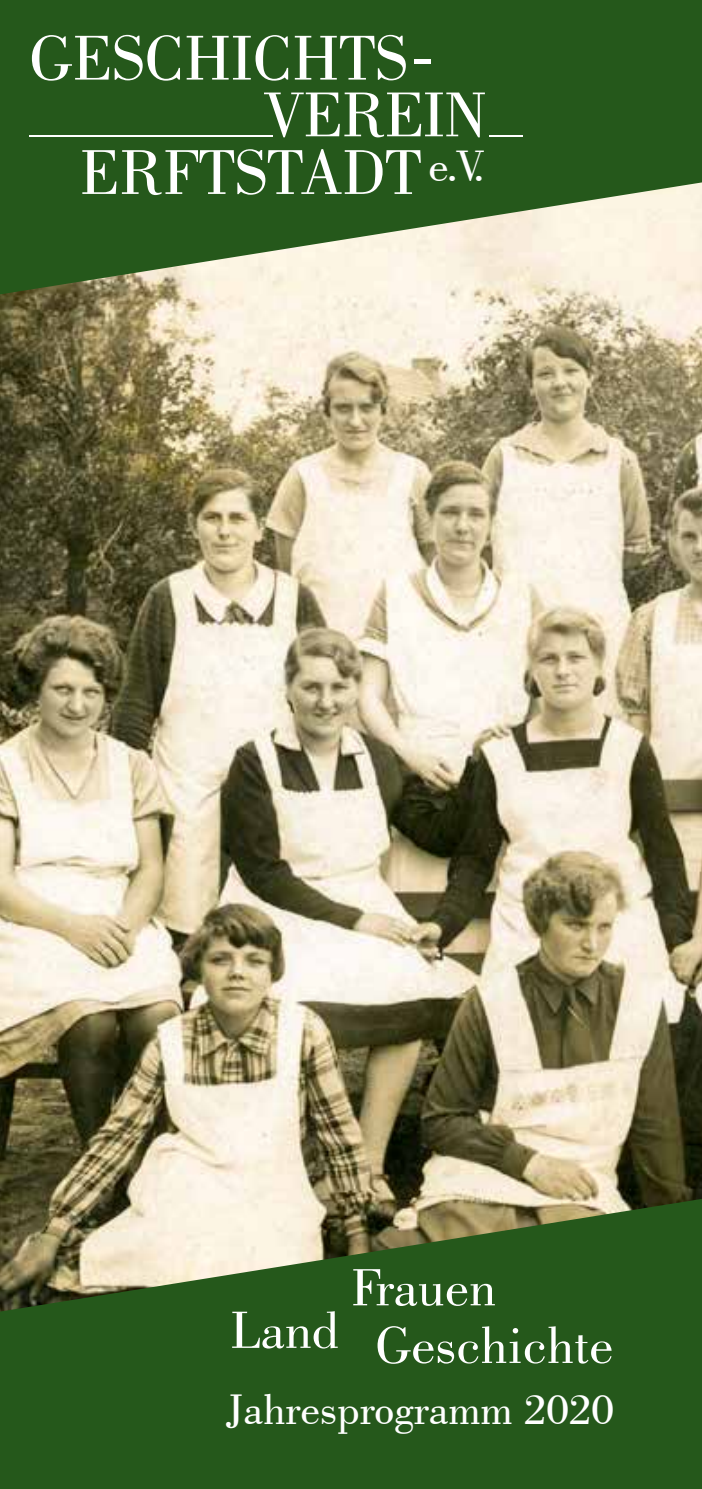
<style>
.page{position:relative;width:702px;height:1489px;background:#fff}
.page>*{position:absolute;margin:0;border:0;box-sizing:border-box;transform-origin:0 0}
.t1{font:66.5px "Bodoni BT";letter-spacing:-.005em;color:#fff}
.t2{font:55px/57.5px "Bodoni BT";color:#fff}
.t3{font:45px "Bodoni BT";color:#fff}
</style>
<div class="page">
<img style="left:0;top:294px;width:702px;height:904px">
<svg style="left:0;top:0;width:702px;height:294px;background:#4c743f"></svg>
<svg style="left:0;top:1198px;width:702px;height:290px;background:#406730"></svg>
<hr style="left:29px;top:135px;width:244px;height:1px;background:#fff">
<hr style="left:489px;top:135px;width:33px;height:1px;background:#fff">
<p class="t1" style="left:29px;top:17px;width:406px">GESCHICHTS-</p>
<p class="t1" style="left:263px;top:74px;width:226px">VEREIN</p>
<p class="t1" style="left:80px;top:131px;width:407px">ERFTSTADT<sup>e.V.</sup></p>
<p class="t2" style="left:230px;top:1299px;width:110px">Land</p>
<p class="t2" style="left:375px;top:1257px;width:240px;text-indent:-24px">Frauen<br>Geschichte</p>
<p class="t3" style="left:226px;top:1381px;width:389px">Jahresprogramm 2020</p>
</div>
